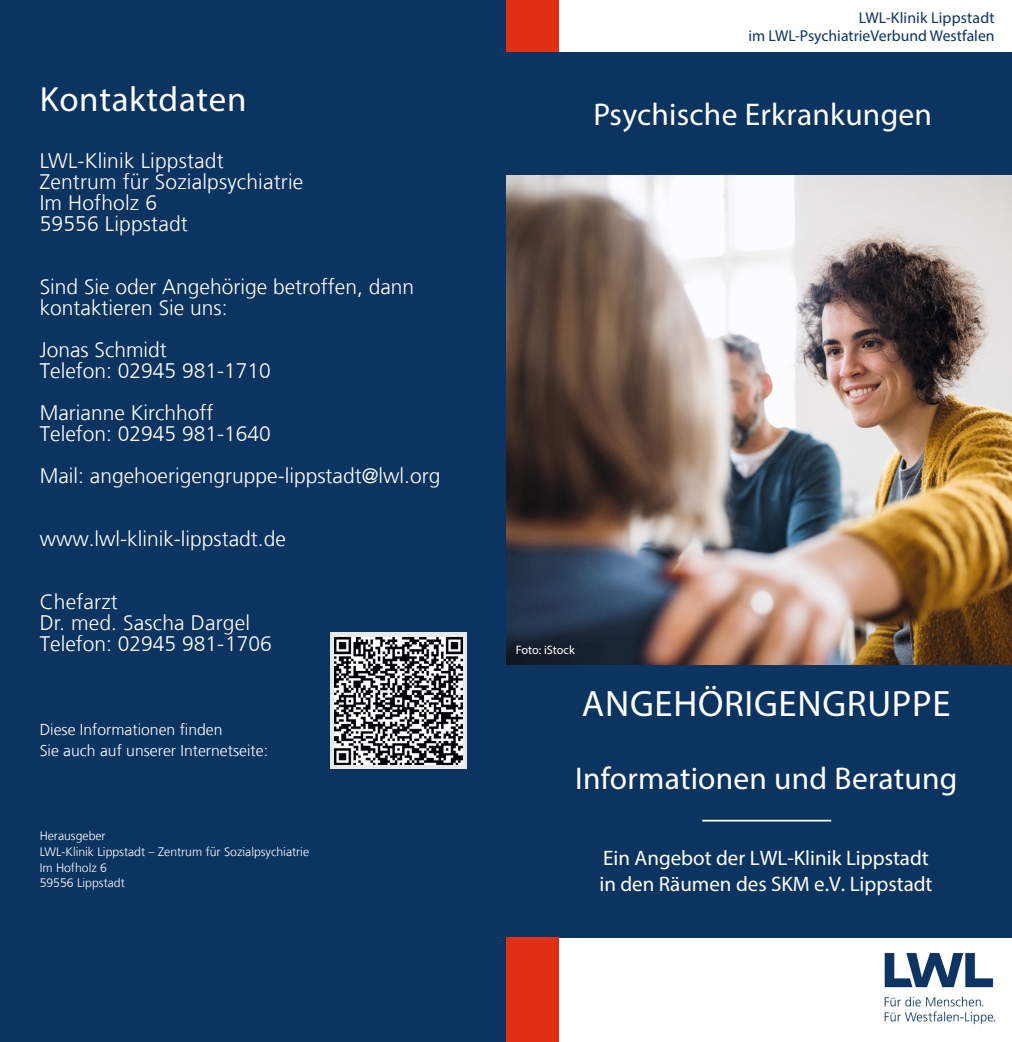
<style>
.page{position:relative;width:1012px;height:1042px;background:#fff}
.page>*{position:absolute;margin:0;border:0;box-sizing:border-box;transform-origin:0 0}
.Fußnoten_Quellen{font:36.75px "Myriad Pro";letter-spacing:.02em;color:#fff}
.t1{font:35px "Myriad Pro";letter-spacing:.02em;color:#fff}
.Fußnoten_Quellen-2{font:31.5px "Myriad Pro";letter-spacing:.01em;color:#fff}
.DINlang_Fließtext_fr{font:300 21px/21px "Frutiger LT Com";color:#fff}
.t2{font:21px "Myriad Pro";color:#fff}
.t3{font:300 15.75px "Frutiger LT Com";color:#fff}
.t4{font:15.75px "Myriad Pro";color:#0c3461}
.DINlang_Fließtext_fr-2{font:300 12.25px/15.8px "Frutiger LT Com";color:#fff}
.t5{font:12.25px "Myriad Pro";color:#fff}
</style>
<div class="page">
<div style="left:507px;top:664px;width:505px;height:274px;background:#0c3461"></div>
<div style="left:0;top:0;width:507px;height:1042px;background:#0c3461"></div>
<div style="left:506px;top:938px;width:52px;height:104px;background:#e12f13"></div>
<img style="left:884px;top:952px;width:111px;height:73px">
<div style="left:506px;top:0;width:52px;height:52px;background:#e12f13"></div>
<div style="left:505px;top:52px;width:507px;height:123px;background:#0c3461"></div>
<div style="left:330px;top:632px;width:136px;height:137px;background:#e9e9e9"></div>
<img style="left:334px;top:637px;width:128px;height:128px">
<img style="left:506px;top:175px;width:506px;height:490px">
<hr style="left:702px;top:820px;width:129px;height:1px;background:#fff">
<p class="t1" style="left:40px;top:78px;width:208px">Kontaktdaten</p>
<p class="DINlang_Fließtext_fr" style="left:40px;top:150px;width:186px">LWL-Klinik Lippstadt</p>
<p class="DINlang_Fließtext_fr" style="left:40px;top:171px;width:265px">Zentrum für Sozialpsychiatrie<br>Im Hofholz 6</p>
<p class="DINlang_Fließtext_fr" style="left:40px;top:213px;width:150px">59556 Lippstadt</p>
<p class="DINlang_Fließtext_fr" style="left:40px;top:276px;width:376px">Sind Sie oder Angehörige betroffen, dann kontaktieren Sie uns:</p>
<p class="DINlang_Fließtext_fr" style="left:40px;top:339px;width:233px">Jonas Schmidt<br>Telefon: 02945 981-1710</p>
<p class="DINlang_Fließtext_fr" style="left:40px;top:402px;width:233px">Marianne Kirchhoff<br>Telefon: 02945 981-1640</p>
<p class="DINlang_Fließtext_fr" style="left:40px;top:465px;width:402px">Mail: angehoerigengruppe-lippstadt@lwl.org</p>
<p class="DINlang_Fließtext_fr" style="left:40px;top:528px;width:248px">www.lwl-klinik-lippstadt.de</p>
<p class="DINlang_Fließtext_fr" style="left:40px;top:591px;width:80px">Chefarzt</p>
<p class="DINlang_Fließtext_fr" style="left:40px;top:612px;width:212px">Dr. med. Sascha Dargel</p>
<p class="DINlang_Fließtext_fr" style="left:40px;top:633px;width:234px">Telefon: 02945 981-1706</p>
<p class="t3" style="left:40px;top:720px;width:184px">Diese Informationen finden</p>
<p class="t3" style="left:40px;top:741px;width:230px">Sie auch auf unserer Internetseite:</p>
<p class="DINlang_Fließtext_fr-2" style="left:40px;top:828px;width:271px">Herausgeber<br>LWL-Klinik Lippstadt – Zentrum für Sozialpsychiatrie</p>
<p class="DINlang_Fließtext_fr-2" style="left:40px;top:859px;width:69px">Im Hofholz 6</p>
<p class="DINlang_Fließtext_fr-2" style="left:40px;top:875px;width:87px">59556 Lippstadt</p>
<p class="t4" style="left:859px;top:8px;width:137px">LWL-Klinik Lippstadt</p>
<p class="t4" style="left:748px;top:26px;width:248px">im LWL-PsychiatrieVerbund Westfalen</p>
<p class="Fußnoten_Quellen-2" style="left:593px;top:95px;width:340px">Psychische Erkrankungen</p>
<p class="t5" style="left:516px;top:642px;width:60px">Foto: iStock</p>
<p class="Fußnoten_Quellen" style="left:582px;top:681px;width:370px">ANGEHÖRIGENGRUPPE</p>
<p class="Fußnoten_Quellen-2" style="left:575px;top:759px;width:384px">Informationen und Beratung</p>
<p class="t2" style="left:603px;top:845px;width:327px">Ein Angebot der LWL-Klinik Lippstadt</p>
<p class="t2" style="left:599px;top:870px;width:335px">in den Räumen des SKM e.V. Lippstadt</p>
</div>
